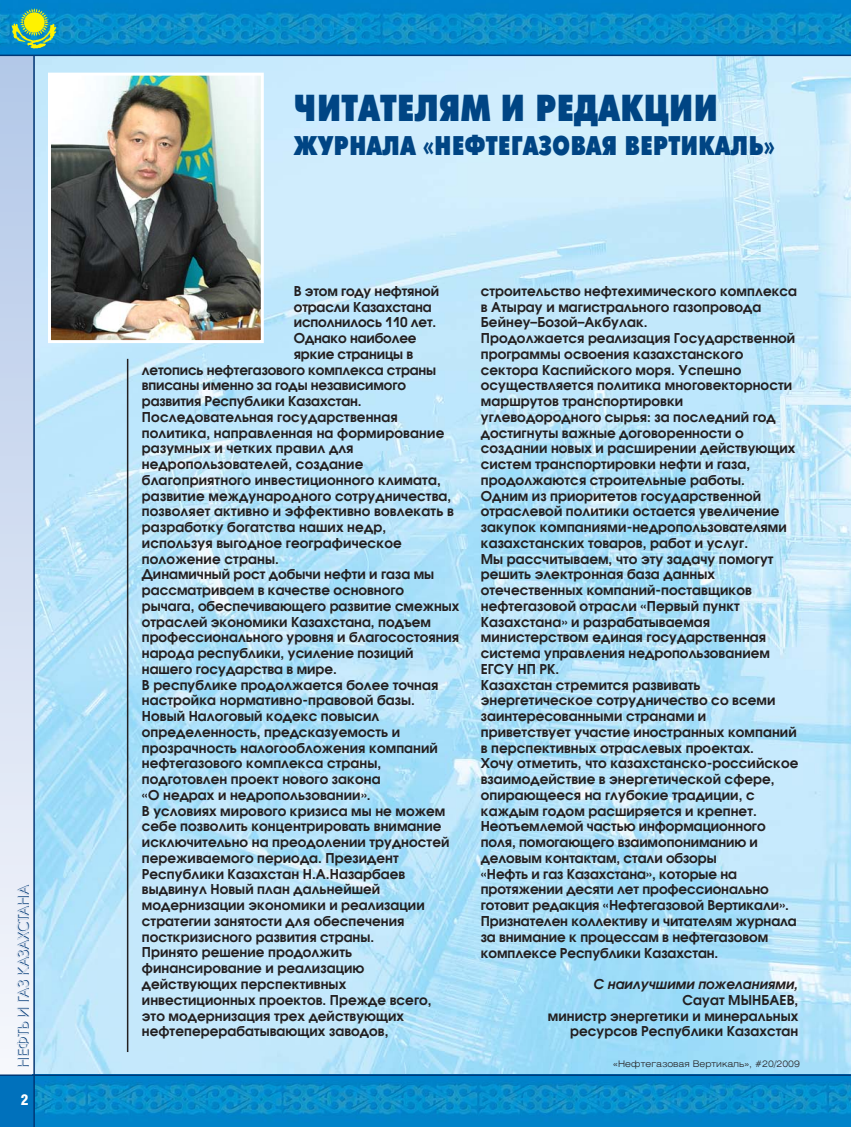
<style>
.page{position:relative;width:851px;height:1127px;background:#fff}
.page>*{position:absolute;margin:0;border:0;box-sizing:border-box;transform-origin:0 0}
.t1{font:700 37.5px "Futura Futuris X Cond C";color:#004584}
.t2{font:700 27px "Futura Futuris X Cond C";color:#004584}
.t3{font:15px "Futura Futuris Shadow C";color:#003876}
.t4{font:900 15px "Helios Cond";color:#fff}
.t5{font:600 13.5px/15.8px "Avant Garde Gothic C";letter-spacing:.005em;color:#231f20}
.t6{font:300 9px "Helios Ext";color:#231f20}
.s1{font-style:italic}
</style>
<div class="page">
<img style="left:35px;top:56px;width:815px;height:1018px">
<div style="left:0;top:0;width:34px;height:1127px;background:linear-gradient(to bottom,#aec5e7,#f9f9fd)"></div>
<svg style="left:35px;top:1076px;width:815px;height:51px;background:#0689c9"></svg>
<div style="left:0;top:1075px;width:34px;height:52px;background:#0071bc"></div>
<hr style="left:33px;top:55px;width:2px;height:1072px;background:#003876">
<img style="left:0;top:0;width:850px;height:55px">
<img style="left:12px;top:9px;width:44px;height:40px">
<hr style="left:0;top:1074px;width:850px;height:2px;background:#003876">
<hr style="left:0;top:55px;width:850px;height:1px;background:#003876">
<hr style="left:127px;top:359px;width:1px;height:693px;background:#231f20">
<img style="left:52px;top:77px;width:208px;height:262px">
<div style="left:48px;top:73px;width:216px;height:270px;border:3px solid #fff"></div>
<p class="t3" style="left:17px;top:1068px;width:184px;rotate:-90deg">НЕФТЬ И ГАЗ КАЗАХСТАНА</p>
<p class="t4" style="left:21px;top:1094px;width:9px">2</p>
<p class="t1" style="left:294px;top:94px;width:426px">ЧИТАТЕЛЯМ И РЕДАКЦИИ</p>
<p class="t2" style="left:294px;top:135px;width:482px">ЖУРНАЛА «НЕФТЕГАЗОВАЯ ВЕРТИКАЛЬ»</p>
<p class="t5" style="left:294px;top:284px;width:147px">В этом году нефтяной</p>
<p class="t5" style="left:294px;top:300px;width:139px">отрасли Казахстана</p>
<p class="t5" style="left:294px;top:316px;width:144px">исполнилось 110 лет.</p>
<p class="t5" style="left:294px;top:332px;width:124px">Однако наиболее</p>
<p class="t5" style="left:294px;top:347px;width:121px">яркие страницы в</p>
<p class="t5" style="left:142px;top:363px;width:296px">летопись нефтегазового комплекса страны</p>
<p class="t5" style="left:142px;top:379px;width:265px">вписаны именно за годы независимого</p>
<p class="t5" style="left:142px;top:395px;width:221px">развития Республики Казахстан.</p>
<p class="t5" style="left:142px;top:410px;width:257px">Последовательная государственная</p>
<p class="t5" style="left:142px;top:426px;width:304px">политика, направленная на формирование</p>
<p class="t5" style="left:142px;top:442px;width:213px">разумных и четких правил для</p>
<p class="t5" style="left:142px;top:458px;width:223px">недропользователей, создание</p>
<p class="t5" style="left:142px;top:473px;width:300px">благоприятного инвестиционного климата,</p>
<p class="t5" style="left:142px;top:489px;width:311px">развитие международного сотрудничества,</p>
<p class="t5" style="left:142px;top:505px;width:313px">позволяет активно и эффективно вовлекать в</p>
<p class="t5" style="left:142px;top:521px;width:246px">разработку богатства наших недр,</p>
<p class="t5" style="left:142px;top:536px;width:261px">используя выгодное географическое</p>
<p class="t5" style="left:142px;top:552px;width:138px">положение страны.</p>
<p class="t5" style="left:142px;top:568px;width:294px">Динамичный рост добычи нефти и газа мы</p>
<p class="t5" style="left:142px;top:584px;width:264px">рассматриваем в качестве основного</p>
<p class="t5" style="left:142px;top:599px;width:319px">рычага, обеспечивающего развитие смежных</p>
<p class="t5" style="left:142px;top:615px;width:291px">отраслей экономики Казахстана, подъем</p>
<p class="t5" style="left:142px;top:631px;width:319px">профессионального уровня и благосостояния</p>
<p class="t5" style="left:142px;top:647px;width:273px">народа республики, усиление позиций</p>
<p class="t5" style="left:142px;top:662px;width:196px">нашего государства в мире.</p>
<p class="t5" style="left:142px;top:678px;width:298px">В республике продолжается более точная</p>
<p class="t5" style="left:142px;top:694px;width:274px">настройка нормативно-правовой базы.</p>
<p class="t5" style="left:142px;top:710px;width:239px">Новый Налоговый кодекс повысил</p>
<p class="t5" style="left:142px;top:725px;width:260px">определенность, предсказуемость и</p>
<p class="t5" style="left:142px;top:741px;width:297px">прозрачность налогообложения компаний</p>
<p class="t5" style="left:142px;top:757px;width:241px">нефтегазового комплекса страны,</p>
<p class="t5" style="left:142px;top:773px;width:240px">подготовлен проект нового закона</p>
<p class="t5" style="left:142px;top:788px;width:230px">«О недрах и недропользовании».</p>
<p class="t5" style="left:142px;top:804px;width:305px">В условиях мирового кризиса мы не можем</p>
<p class="t5" style="left:142px;top:820px;width:301px">себе позволить концентрировать внимание</p>
<p class="t5" style="left:142px;top:836px;width:309px">исключительно на преодолении трудностей</p>
<p class="t5" style="left:142px;top:851px;width:258px">переживаемого периода. Президент</p>
<p class="t5" style="left:142px;top:867px;width:265px">Республики Казахстан Н.А.Назарбаев</p>
<p class="t5" style="left:142px;top:883px;width:240px">выдвинул Новый план дальнейшей</p>
<p class="t5" style="left:142px;top:899px;width:284px">модернизации экономики и реализации</p>
<p class="t5" style="left:142px;top:914px;width:264px">стратегии занятости для обеспечения</p>
<p class="t5" style="left:142px;top:930px;width:234px">посткризисного развития страны.</p>
<p class="t5" style="left:142px;top:946px;width:212px">Принято решение продолжить</p>
<p class="t5" style="left:142px;top:962px;width:224px">финансирование и реализацию</p>
<p class="t5" style="left:142px;top:977px;width:206px">действующих перспективных</p>
<p class="t5" style="left:142px;top:993px;width:291px">инвестиционных проектов. Прежде всего,</p>
<p class="t5" style="left:142px;top:1009px;width:264px">это модернизация трех действующих</p>
<p class="t5" style="left:142px;top:1025px;width:248px">нефтеперерабатывающих заводов,</p>
<p class="t5" style="left:480px;top:284px;width:319px">строительство нефтехимического комплекса в Атырау и магистрального газопровода Бейнеу–Бозой–Акбулак.<br>Продолжается реализация Государственной программы освоения казахстанского сектора Каспийского моря. Успешно осуществляется политика многовекторности маршрутов транспортировки углеводородного сырья: за последний год достигнуты важные договоренности о создании новых и расширении действующих систем транспортировки нефти и газа, продолжаются строительные работы.<br>Одним из приоритетов государственной отраслевой политики остается увеличение закупок компаниями-недропользователями казахстанских товаров, работ и услуг.<br>Мы рассчитываем, что эту задачу помогут решить электронная база данных отечественных компаний-поставщиков нефтегазовой отрасли «Первый пункт Казахстана» и разрабатываемая министерством единая государственная система управления недропользованием ЕГСУ НП РК.<br>Казахстан стремится развивать энергетическое сотрудничество со всеми заинтересованными странами и приветствует участие иностранных компаний в перспективных отраслевых проектах.<br>Хочу отметить, что казахстанско-российское взаимодействие в энергетической сфере, опирающееся на глубокие традиции, с каждым годом расширяется и крепнет.<br>Неотъемлемой частью информационного поля, помогающего взаимопониманию и деловым контактам, стали обзоры<br>«Нефть и газ Казахстана», которые на протяжении десяти лет профессионально готовит редакция «Нефтегазовой Вертикали».<br>Признателен коллективу и читателям журнала за внимание к процессам в нефтегазовом комплексе Республики Казахстан.</p>
<p class="t5" style="left:547px;top:977px;width:252px;text-align:right"><span class="s1">С наилучшими пожеланиями,<br></span>Сауат МЫНБАЕВ,<br>министр энергетики и минеральных ресурсов Республики Казахстан</p>
<p class="t6" style="left:613px;top:1060px;width:188px">«Нефтегазовая Вертикаль», #20/2009</p>
</div>
